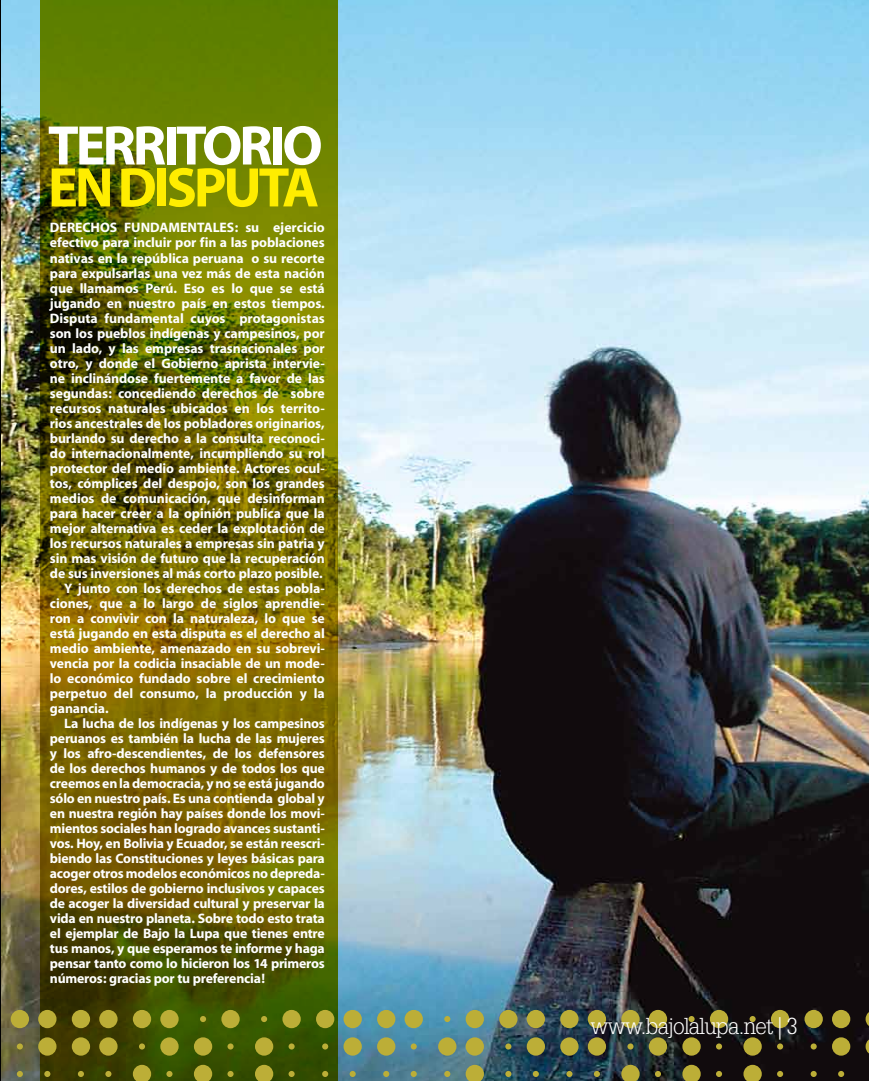
<style>
.page{position:relative;width:869px;height:1081px;background:#fff}
.page>*{position:absolute;margin:0;border:0;box-sizing:border-box;transform-origin:0 0}
.t1{font:700 56.25px "Myriad";letter-spacing:-.055em;color:#fff}
.t2{font:700 56.25px "Myriad";letter-spacing:-.055em;color:#ffed00}
.t3{font:300 22.5px "Glypha";letter-spacing:-.03em;color:#fff}
.t4{font:700 13.75px "Myriad";letter-spacing:-.01em;color:#fff}
</style>
<div class="page">
<img style="left:1px;top:0;width:867px;height:1081px">
<hr style="left:0;top:0;width:1px;height:1081px;background:#000">
<svg style="left:40px;top:0;width:297px;height:1010px;background:#6c6a00"></svg>
<img style="left:11px;top:1010px;width:857px;height:71px">
<h1 class="t1" style="left:48px;top:117px;width:276px">TERRITORIO</h1>
<h1 class="t2" style="left:48px;top:159px;width:273px">EN DISPUTA</h1>
<p class="t4" style="left:50px;top:221px;width:51px">Derechos</p>
<p class="t4" style="left:124px;top:221px;width:26px">fundamentales</p>
<p class="t4" style="left:235px;top:221px;width:91px">: su ejercicio</p>
<p class="t4" style="left:50px;top:236px;width:276px">efectivo para incluir por fin a las poblaciones</p>
<p class="t4" style="left:50px;top:251px;width:276px">nativas en la república peruana o su recorte</p>
<p class="t4" style="left:50px;top:266px;width:276px">para expulsarlas una vez más de esta nación</p>
<p class="t4" style="left:50px;top:281px;width:276px">que llamamos Perú. Eso es lo que se está</p>
<p class="t4" style="left:50px;top:296px;width:276px">jugando en nuestro país en estos tiempos.</p>
<p class="t4" style="left:50px;top:311px;width:276px">Disputa fundamental cuyos protagonistas</p>
<p class="t4" style="left:50px;top:326px;width:276px">son los pueblos indígenas y campesinos, por</p>
<p class="t4" style="left:50px;top:341px;width:276px">un lado, y las empresas trasnacionales por</p>
<p class="t4" style="left:50px;top:356px;width:276px">otro, y donde el Gobierno aprista intervie-</p>
<p class="t4" style="left:50px;top:371px;width:276px">ne inclinándose fuertemente a favor de las</p>
<p class="t4" style="left:50px;top:386px;width:276px">segundas: concediendo derechos de sobre</p>
<p class="t4" style="left:50px;top:401px;width:276px">recursos naturales ubicados en los territo-</p>
<p class="t4" style="left:50px;top:416px;width:276px">rios ancestrales de los pobladores originarios,</p>
<p class="t4" style="left:50px;top:431px;width:276px">burlando su derecho a la consulta reconoci-</p>
<p class="t4" style="left:50px;top:446px;width:276px">do internacionalmente, incumpliendo su rol</p>
<p class="t4" style="left:50px;top:461px;width:276px">protector del medio ambiente. Actores ocul-</p>
<p class="t4" style="left:50px;top:476px;width:276px">tos, cómplices del despojo, son los grandes</p>
<p class="t4" style="left:50px;top:491px;width:276px">medios de comunicación, que desinforman</p>
<p class="t4" style="left:50px;top:506px;width:276px">para hacer creer a la opinión publica que la</p>
<p class="t4" style="left:50px;top:521px;width:276px">mejor alternativa es ceder la explotación de</p>
<p class="t4" style="left:50px;top:536px;width:276px">los recursos naturales a empresas sin patria y</p>
<p class="t4" style="left:50px;top:551px;width:276px">sin mas visión de futuro que la recuperación</p>
<p class="t4" style="left:50px;top:566px;width:274px">de sus inversiones al más corto plazo posible.</p>
<p class="t4" style="left:64px;top:581px;width:262px">Y junto con los derechos de estas pobla-</p>
<p class="t4" style="left:50px;top:596px;width:276px">ciones, que a lo largo de siglos aprendie-</p>
<p class="t4" style="left:50px;top:611px;width:276px">ron a convivir con la naturaleza, lo que se</p>
<p class="t4" style="left:50px;top:626px;width:276px">está jugando en esta disputa es el derecho al</p>
<p class="t4" style="left:50px;top:641px;width:276px">medio ambiente, amenazado en su sobrevi-</p>
<p class="t4" style="left:50px;top:656px;width:276px">vencia por la codicia insaciable de un mode-</p>
<p class="t4" style="left:50px;top:671px;width:276px">lo económico fundado sobre el crecimiento</p>
<p class="t4" style="left:50px;top:686px;width:276px">perpetuo del consumo, la producción y la</p>
<p class="t4" style="left:50px;top:701px;width:60px">ganancia.</p>
<p class="t4" style="left:64px;top:716px;width:262px">La lucha de los indígenas y los campesinos</p>
<p class="t4" style="left:50px;top:731px;width:276px">peruanos es también la lucha de las mujeres</p>
<p class="t4" style="left:50px;top:746px;width:276px">y los afro-descendientes, de los defensores</p>
<p class="t4" style="left:50px;top:761px;width:276px">de los derechos humanos y de todos los que</p>
<p class="t4" style="left:50px;top:776px;width:276px">creemos en la democracia, y no se está jugando</p>
<p class="t4" style="left:50px;top:791px;width:276px">sólo en nuestro país. Es una contienda global y</p>
<p class="t4" style="left:50px;top:806px;width:276px">en nuestra región hay países donde los movi-</p>
<p class="t4" style="left:50px;top:821px;width:276px">mientos sociales han logrado avances sustanti-</p>
<p class="t4" style="left:50px;top:836px;width:276px">vos. Hoy, en Bolivia y Ecuador, se están reescri-</p>
<p class="t4" style="left:50px;top:851px;width:276px">biendo las Constituciones y leyes básicas para</p>
<p class="t4" style="left:50px;top:866px;width:276px">acoger otros modelos económicos no depreda-</p>
<p class="t4" style="left:50px;top:881px;width:276px">dores, estilos de gobierno inclusivos y capaces</p>
<p class="t4" style="left:50px;top:896px;width:276px">de acoger la diversidad cultural y preservar la</p>
<p class="t4" style="left:50px;top:911px;width:276px">vida en nuestro planeta. Sobre todo esto trata</p>
<p class="t4" style="left:50px;top:926px;width:276px">el ejemplar de Bajo la Lupa que tienes entre</p>
<p class="t4" style="left:50px;top:941px;width:276px">tus manos, y que esperamos te informe y haga</p>
<p class="t4" style="left:50px;top:956px;width:276px">pensar tanto como lo hicieron los 14 primeros</p>
<p class="t4" style="left:50px;top:971px;width:216px">números: gracias por tu preferencia!</p>
<h2 class="t3" style="left:590px;top:1013px;width:208px">www.bajolalupa.net | 3</h2>
</div>
